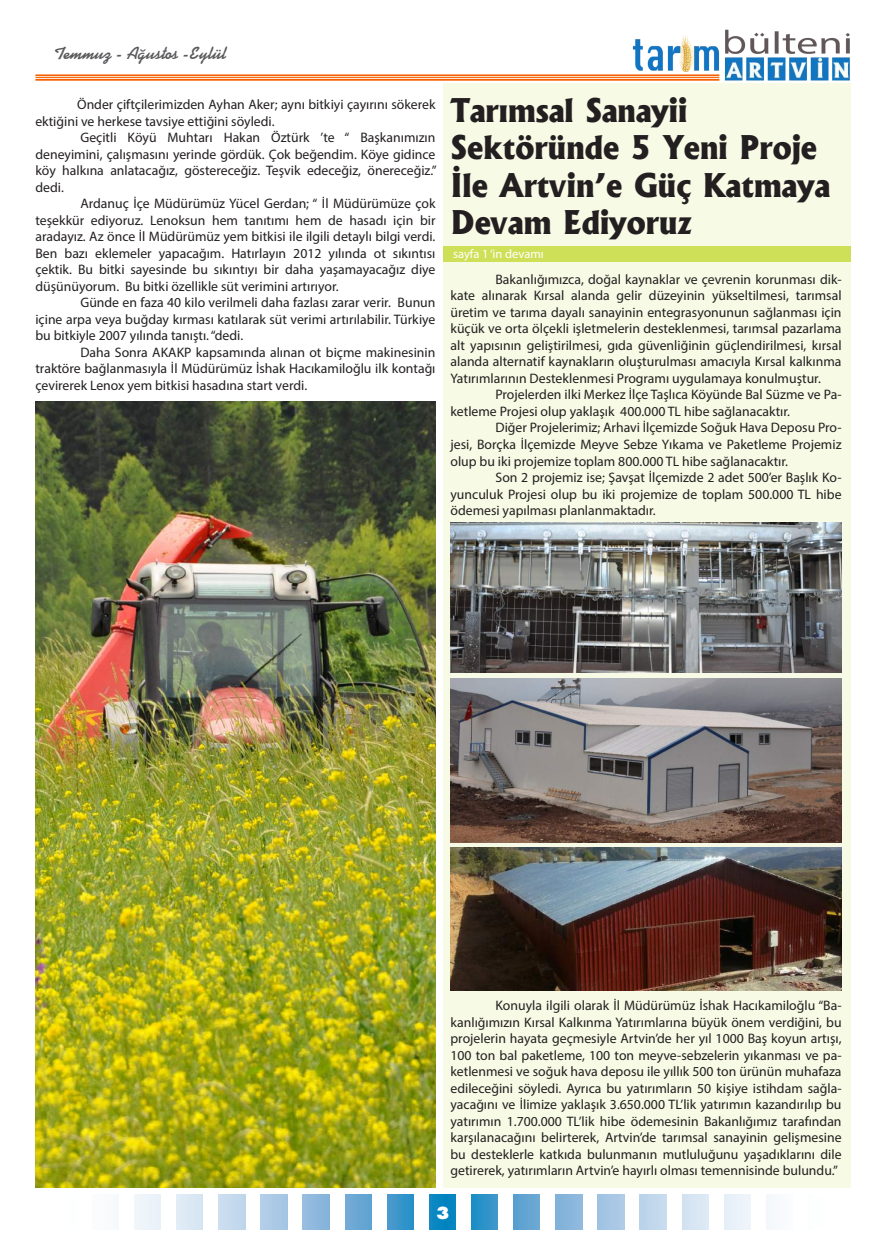
<style>
.page{position:relative;width:886px;height:1241px;background:#fff}
.page>*{position:absolute;margin:0;border:0;box-sizing:border-box;transform-origin:0 0}
.t1{font:800 31.25px/37.5px "Albertus";color:#231f20}
.t2{font:700 17.5px "Kaufmann BT";color:#5a5a5d}
.t3{font:800 16.25px "Futura";color:#fff}
.t4{font:13.75px/16.5px "Myriad Pro";color:#231f20;text-align:justify}
.t5{font:12.5px "Myriad Pro";color:#fff}
</style>
<div class="page">
<hr style="left:35px;top:74px;width:684px;height:2px;background:#f66201">
<hr style="left:35px;top:77px;width:684px;height:1px;background:#f66201">
<hr style="left:35px;top:79px;width:684px;height:2px;background:#f66201">
<svg style="left:429px;top:1194px;width:27px;height:34px"></svg>
<svg style="left:471px;top:1194px;width:27px;height:34px"></svg>
<div style="left:387px;top:1194px;width:26px;height:34px;background:linear-gradient(to right,#4e9acd,#2691c7)"></div>
<div style="left:513px;top:1194px;width:27px;height:34px;background:#63a4d2"></div>
<div style="left:345px;top:1194px;width:26px;height:34px;background:#69a6d3"></div>
<div style="left:640px;top:1194px;width:26px;height:34px;background:#c1d7ed"></div>
<div style="left:682px;top:1194px;width:26px;height:34px;background:#d8e6f3"></div>
<div style="left:598px;top:1194px;width:26px;height:34px;background:#a6c7e4"></div>
<div style="left:724px;top:1194px;width:27px;height:34px;background:#ebf2f9"></div>
<div style="left:556px;top:1194px;width:26px;height:34px;background:#88b5dc"></div>
<div style="left:219px;top:1194px;width:26px;height:34px;background:#c5daed"></div>
<div style="left:261px;top:1194px;width:26px;height:34px;background:#abc9e5"></div>
<div style="left:176px;top:1194px;width:27px;height:34px;background:#dbe8f4"></div>
<div style="left:303px;top:1194px;width:26px;height:34px;background:#8db8dd"></div>
<div style="left:134px;top:1194px;width:27px;height:34px;background:#edf4fa"></div>
<div style="left:92px;top:1194px;width:27px;height:34px;background:#fafbfd"></div>
<div style="left:766px;top:1194px;width:27px;height:34px;background:#f7f9fc"></div>
<img style="left:631px;top:29px;width:220px;height:70px">
<img style="left:35px;top:401px;width:400px;height:786px">
<div style="left:443px;top:83px;width:407px;height:1104px;background:#f7fae5"></div>
<div style="left:443px;top:246px;width:407px;height:15px;background:#cee057"></div>
<img style="left:450px;top:847px;width:391px;height:143px">
<img style="left:450px;top:522px;width:391px;height:150px">
<img style="left:450px;top:678px;width:391px;height:164px">
<p class="t2" style="left:54px;top:43px;width:174px">Temmuz - Ağustos -Eylül</p>
<p class="t4" style="left:35px;top:96px;width:402px;text-indent:42px">Önder çiftçilerimizden Ayhan Aker; aynı bitkiyi çayırını sökerek ektiğini ve herkese tavsiye ettiğini söyledi.</p>
<p class="t4" style="left:35px;top:129px;width:403px;text-indent:45px">Geçitli Köyü Muhtarı Hakan Öztürk ’te “ Başkanımızın deneyimini, çalışmasını yerinde gördük. Çok beğendim. Köye gidince köy halkına anlatacağız, göstereceğiz. Teşvik edeceğiz, önereceğiz.” dedi.</p>
<p class="t4" style="left:35px;top:195px;width:402px;text-indent:45px">Ardanuç İçe Müdürümüz Yücel Gerdan; “ İl Müdürümüze çok teşekkür ediyoruz. Lenoksun hem tanıtımı hem de hasadı için bir aradayız. Az önce İl Müdürümüz yem bitkisi ile ilgili detaylı bilgi verdi.<br>Ben bazı eklemeler yapacağım. Hatırlayın 2012 yılında ot sıkıntısı çektik. Bu bitki sayesinde bu sıkıntıyı bir daha yaşamayacağız diye düşünüyorum. Bu bitki özellikle süt verimini artırıyor.</p>
<p class="t4" style="left:35px;top:294px;width:402px;text-indent:45px">Günde en faza 40 kilo verilmeli daha fazlası zarar verir. Bunun içine arpa veya buğday kırması katılarak süt verimi artırılabilir. Türkiye bu bitkiyle 2007 yılında tanıştı. “dedi.</p>
<p class="t4" style="left:35px;top:344px;width:401px;text-indent:45px">Daha Sonra AKAKP kapsamında alınan ot biçme makinesinin traktöre bağlanmasıyla İl Müdürümüz İshak Hacıkamiloğlu ilk kontağı çevirerek Lenox yem bitkisi hasadına start verdi.</p>
<h1 class="t1" style="left:450px;top:91px;width:381px">Tarımsal Sanayii<br>Sektöründe 5 Yeni Proje<br>İle Artvin’e Güç Katmaya<br>Devam Ediyoruz</h1>
<p class="t5" style="left:453px;top:246px;width:92px">sayfa 1 ‘in devamı</p>
<p class="t4" style="left:450px;top:271px;width:393px;text-indent:45px">Bakanlığımızca, doğal kaynaklar ve çevrenin korunması dik&shy;kate alınarak Kırsal alanda gelir düzeyinin yükseltilmesi, tarımsal üretim ve tarıma dayalı sanayinin entegrasyonunun sağlanması için küçük ve orta ölçekli işletmelerin desteklenmesi, tarımsal pazarlama alt yapısının geliştirilmesi, gıda güvenliğinin güçlendirilmesi, kırsal alanda alternatif kaynakların oluşturulması amacıyla Kırsal kalkınma Yatırımlarının Desteklenmesi Programı uygulamaya konulmuştur.</p>
<p class="t4" style="left:450px;top:386px;width:393px;text-indent:45px">Projelerden ilki Merkez İlçe Taşlıca Köyünde Bal Süzme ve Pa&shy;ketleme Projesi olup yaklaşık 400.000 TL hibe sağlanacaktır.</p>
<p class="t4" style="left:450px;top:419px;width:393px;text-indent:45px">Diğer Projelerimiz; Arhavi İlçemizde Soğuk Hava Deposu Pro&shy;jesi, Borçka İlçemizde Meyve Sebze Yıkama ve Paketleme Projemiz olup bu iki projemize toplam 800.000 TL hibe sağlanacaktır.</p>
<p class="t4" style="left:450px;top:469px;width:393px;text-indent:45px">Son 2 projemiz ise; Şavşat İlçemizde 2 adet 500’er Başlık Ko&shy;yunculuk Projesi olup bu iki projemize de toplam 500.000 TL hibe ödemesi yapılması planlanmaktadır.</p>
<p class="t4" style="left:450px;top:997px;width:393px;text-indent:45px">Konuyla ilgili olarak İl Müdürümüz İshak Hacıkamiloğlu “Ba&shy;kanlığımızın Kırsal Kalkınma Yatırımlarına büyük önem verdiğini, bu projelerin hayata geçmesiyle Artvin’de her yıl 1000 Baş koyun artışı, 100 ton bal paketleme, 100 ton meyve-sebzelerin yıkanması ve pa&shy;ketlenmesi ve soğuk hava deposu ile yıllık 500 ton ürünün muhafaza edileceğini söyledi. Ayrıca bu yatırımların 50 kişiye istihdam sağla&shy;yacağını ve İlimize yaklaşık 3.650.000 TL’lik yatırımın kazandırılıp bu yatırımın 1.700.000 TL’lik hibe ödemesinin Bakanlığımız tarafından karşılanacağını belirterek, Artvin’de tarımsal sanayinin gelişmesine bu desteklerle katkıda bulunmanın mutluluğunu yaşadıklarını dile getirerek, yatırımların Artvin’e hayırlı olması temennisinde bulundu.”</p>
<p class="t3" style="left:436px;top:1202px;width:15px">3</p>
</div>
